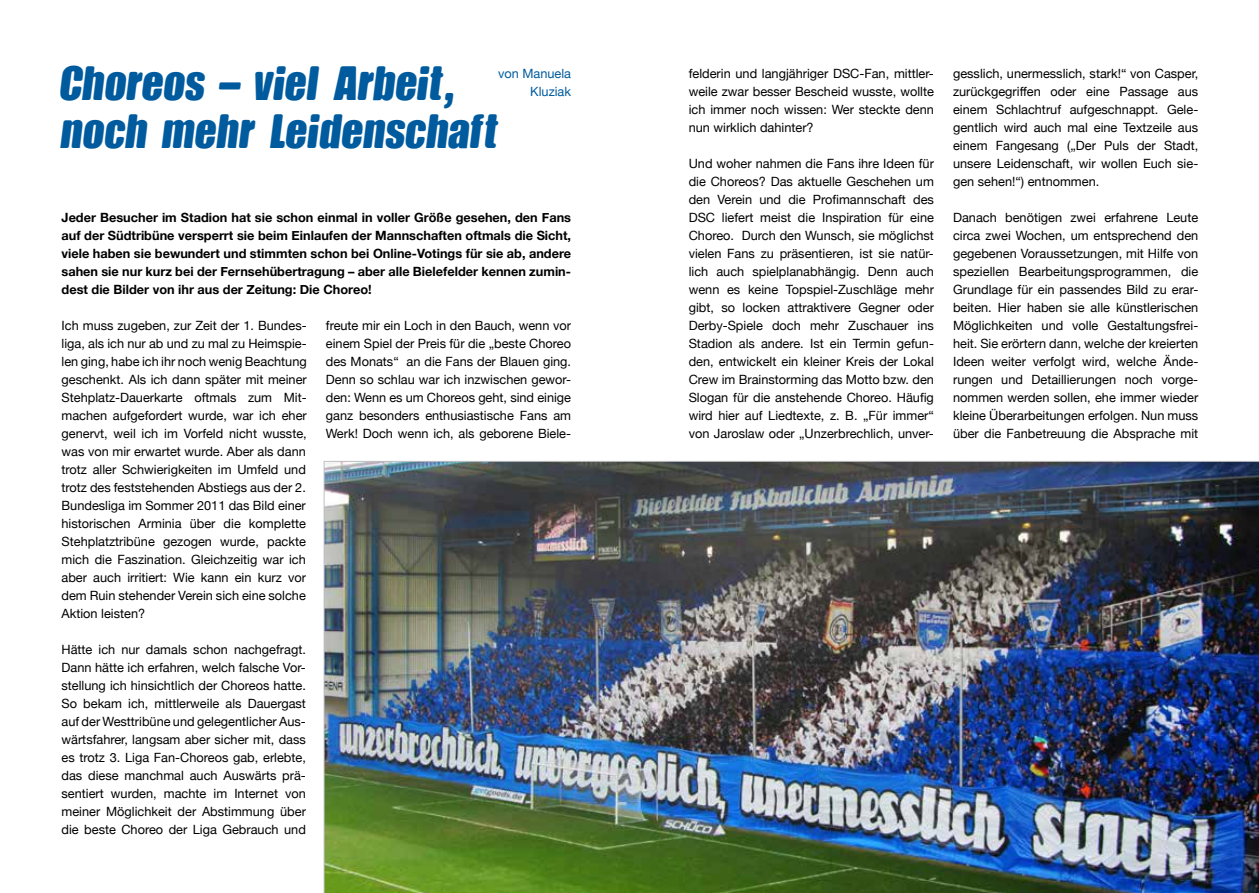
<style>
.page{position:relative;width:1259px;height:893px;background:#fff}
.page>*{position:absolute;margin:0;border:0;box-sizing:border-box;transform-origin:0 0}
.t1{font:45px/48px "Arminia";letter-spacing:-.005em;color:#005b9e}
.t2{font:12.75px/18px "Helvetica Neue";color:#000;text-align:justify}
.t3{font:700 12.75px/18px "Helvetica Neue";color:#000;text-align:justify}
.t4{font:12.75px/18px "Helvetica Neue";color:#005b9e;text-align:right}
</style>
<div class="page">
<img style="left:324px;top:461px;width:935px;height:432px">
<h1 class="t1" style="left:60px;top:60px;width:440px">Choreos – viel Arbeit, noch mehr Leidenschaft</h1>
<p class="t4" style="left:498px;top:65px;width:74px">von Manuela<br>Kluziak</p>
<p class="t3" style="left:62px;top:209px;width:511px">Jeder Besucher im Stadion hat sie schon einmal in voller Größe gesehen, den Fans auf der Südtribüne versperrt sie beim Einlaufen der Mannschaften oftmals die Sicht, viele haben sie bewundert und stimmten schon bei Online-Votings für sie ab, andere sahen sie nur kurz bei der Fernsehübertragung – aber alle Bielefelder kennen zumin&shy;dest die Bilder von ihr aus der Zeitung: Die Choreo!</p>
<p class="t2" style="left:62px;top:317px;width:247px">Ich muss zugeben, zur Zeit der 1. Bundes&shy;liga, als ich nur ab und zu mal zu Heimspie&shy;len ging, habe ich ihr noch wenig Beachtung geschenkt. Als ich dann später mit meiner Stehplatz-Dauerkarte oftmals zum Mit&shy;machen aufgefordert wurde, war ich eher genervt, weil ich im Vorfeld nicht wusste, was von mir erwartet wurde. Aber als dann trotz aller Schwierigkeiten im Umfeld und trotz des feststehenden Abstiegs aus der 2.<br>Bundesliga im Sommer 2011 das Bild einer historischen Arminia über die komplette Stehplatztribüne gezogen wurde, packte mich die Faszination. Gleichzeitig war ich aber auch irritiert: Wie kann ein kurz vor dem Ruin stehender Verein sich eine solche Aktion leisten?</p>
<p class="t2" style="left:62px;top:641px;width:246px">Hätte ich nur damals schon nachgefragt.<br>Dann hätte ich erfahren, welch falsche Vor&shy;stellung ich hinsichtlich der Choreos hatte.<br>So bekam ich, mittlerweile als Dauergast auf der Westtribüne und gelegentlicher Aus&shy;wärtsfahrer, langsam aber sicher mit, dass es trotz 3. Liga Fan-Choreos gab, erlebte, das diese manchmal auch Auswärts prä&shy;sentiert wurden, machte im Internet von meiner Möglichkeit der Abstimmung über die beste Choreo der Liga Gebrauch und</p>
<p class="t2" style="left:326px;top:317px;width:247px">freute mir ein Loch in den Bauch, wenn vor einem Spiel der Preis für die „beste Choreo des Monats“ an die Fans der Blauen ging.<br>Denn so schlau war ich inzwischen gewor&shy;den: Wenn es um Choreos geht, sind einige ganz besonders enthusiastische Fans am Werk! Doch wenn ich, als geborene Biele-</p>
<p class="t2" style="left:689px;top:65px;width:247px">felderin und langjähriger DSC-Fan, mittler&shy;weile zwar besser Bescheid wusste, wollte ich immer noch wissen: Wer steckte denn nun wirklich dahinter?</p>
<p class="t2" style="left:689px;top:155px;width:247px">Und woher nahmen die Fans ihre Ideen für die Choreos? Das aktuelle Geschehen um den Verein und die Profimannschaft des DSC liefert meist die Inspiration für eine Choreo. Durch den Wunsch, sie möglichst vielen Fans zu präsentieren, ist sie natür&shy;lich auch spielplanabhängig. Denn auch wenn es keine Topspiel-Zuschläge mehr gibt, so locken attraktivere Gegner oder Derby-Spiele doch mehr Zuschauer ins Stadion als andere. Ist ein Termin gefun&shy;den, entwickelt ein kleiner Kreis der Lokal Crew im Brainstorming das Motto bzw. den Slogan für die anstehende Choreo. Häufig wird hier auf Liedtexte, z. B. „Für immer“ von Jaroslaw oder „Unzerbrechlich, unver-</p>
<p class="t2" style="left:953px;top:65px;width:247px">gesslich, unermesslich, stark!“ von Casper, zurückgegriffen oder eine Passage aus einem Schlachtruf aufgeschnappt. Gele&shy;gentlich wird auch mal eine Textzeile aus einem Fangesang („Der Puls der Stadt, unsere Leidenschaft, wir wollen Euch sie&shy;gen sehen!“) entnommen.</p>
<p class="t2" style="left:953px;top:209px;width:247px">Danach benötigen zwei erfahrene Leute circa zwei Wochen, um entsprechend den gegebenen Voraussetzungen, mit Hilfe von speziellen Bearbeitungsprogrammen, die Grundlage für ein passendes Bild zu erar&shy;beiten. Hier haben sie alle künstlerischen Möglichkeiten und volle Gestaltungsfrei&shy;heit. Sie erörtern dann, welche der kreierten Ideen weiter verfolgt wird, welche Ände&shy;rungen und Detaillierungen noch vorge&shy;nommen werden sollen, ehe immer wieder kleine Überarbeitungen erfolgen. Nun muss über die Fanbetreuung die Absprache mit</p>
</div>
